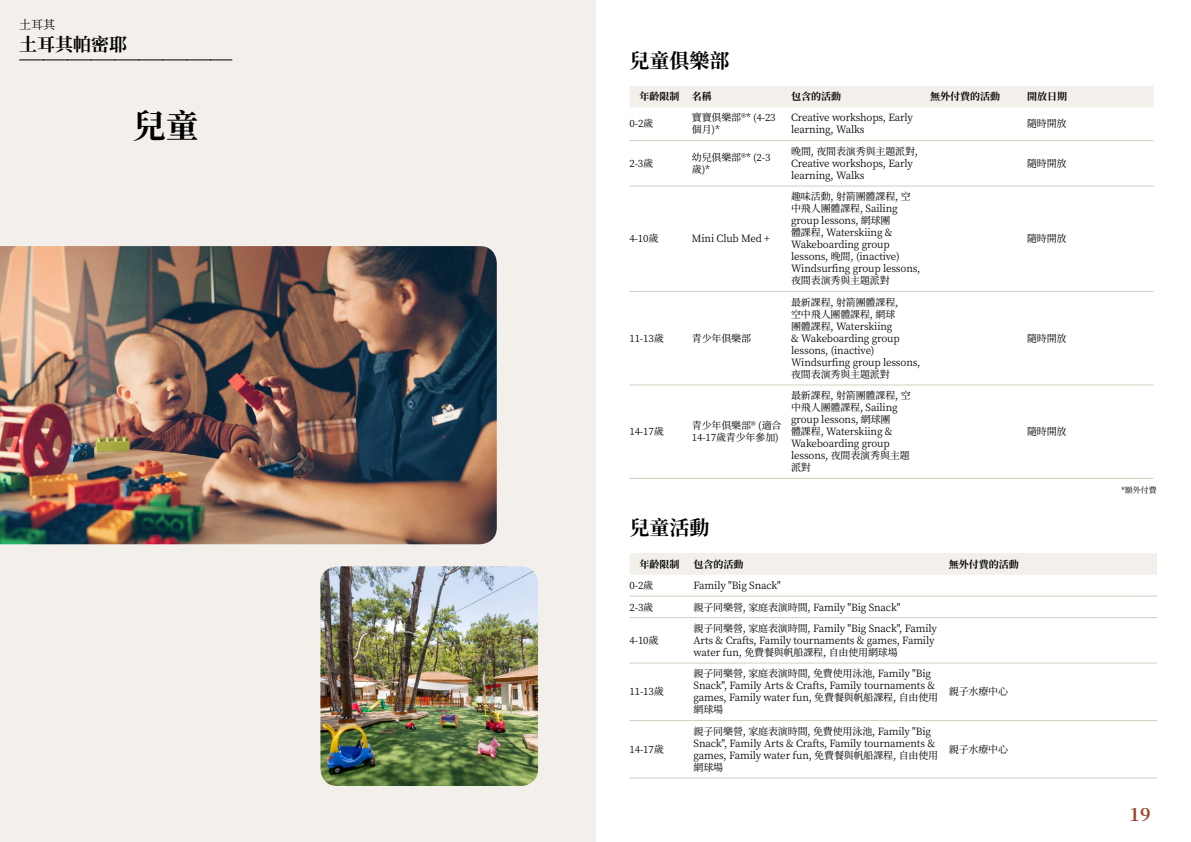
<style>
.page{position:relative;width:1191px;height:842px;background:#fff}
.page>*{position:absolute;margin:0;border:0;box-sizing:border-box;transform-origin:0 0}
.t1{font:700 33px "Noto Serif SC";color:#000}
.t2{font:700 20px "Noto Serif SC";color:#000}
.t3{font:700 18px "Noto Serif SC";color:#000}
.t4{font:700 18px "Noto Serif SC";color:#9d432c}
.t5{font:12px "Noto Serif SC";color:#000}
.t6{font:10px/12px "Noto Serif SC";letter-spacing:-.015em;color:#000}
.t7{font:700 10px "Noto Serif SC";color:#000}
.t8{font:8px "Noto Serif SC";color:#000}
</style>
<div class="page">
<div style="left:0;top:0;width:595px;height:842px;background:#f3f0ec"></div>
<img style="left:0;top:246px;width:497px;height:298px">
<img style="left:320px;top:566px;width:218px;height:220px">
<svg style="left:20px;top:60px;width:212px;height:1px"></svg>
<div style="left:630px;top:86px;width:523px;height:22px;background:#f3f0ec"></div>
<hr style="left:629px;top:140px;width:63px;height:1px;background:#d7cdc1">
<hr style="left:692px;top:140px;width:99px;height:1px;background:#d7cdc1">
<hr style="left:791px;top:140px;width:139px;height:1px;background:#d7cdc1">
<hr style="left:930px;top:140px;width:97px;height:1px;background:#d7cdc1">
<hr style="left:1027px;top:140px;width:126px;height:1px;background:#d7cdc1">
<hr style="left:629px;top:185px;width:63px;height:1px;background:#d7cdc1">
<hr style="left:692px;top:185px;width:99px;height:1px;background:#d7cdc1">
<hr style="left:791px;top:185px;width:139px;height:1px;background:#d7cdc1">
<hr style="left:930px;top:185px;width:97px;height:1px;background:#d7cdc1">
<hr style="left:1027px;top:185px;width:126px;height:1px;background:#d7cdc1">
<hr style="left:629px;top:291px;width:63px;height:1px;background:#d7cdc1">
<hr style="left:692px;top:291px;width:99px;height:1px;background:#d7cdc1">
<hr style="left:791px;top:291px;width:139px;height:1px;background:#d7cdc1">
<hr style="left:930px;top:291px;width:97px;height:1px;background:#d7cdc1">
<hr style="left:1027px;top:291px;width:126px;height:1px;background:#d7cdc1">
<hr style="left:629px;top:384px;width:63px;height:1px;background:#d7cdc1">
<hr style="left:692px;top:384px;width:99px;height:1px;background:#d7cdc1">
<hr style="left:791px;top:384px;width:139px;height:1px;background:#d7cdc1">
<hr style="left:930px;top:384px;width:97px;height:1px;background:#d7cdc1">
<hr style="left:1027px;top:384px;width:126px;height:1px;background:#d7cdc1">
<hr style="left:629px;top:478px;width:63px;height:1px;background:#d7cdc1">
<hr style="left:692px;top:478px;width:99px;height:1px;background:#d7cdc1">
<hr style="left:791px;top:478px;width:139px;height:1px;background:#d7cdc1">
<hr style="left:930px;top:478px;width:97px;height:1px;background:#d7cdc1">
<hr style="left:1027px;top:478px;width:126px;height:1px;background:#d7cdc1">
<div style="left:630px;top:553px;width:527px;height:22px;background:#f3f0ec"></div>
<hr style="left:629px;top:596px;width:64px;height:1px;background:#d7cdc1">
<hr style="left:693px;top:596px;width:255px;height:1px;background:#d7cdc1">
<hr style="left:948px;top:596px;width:209px;height:1px;background:#d7cdc1">
<hr style="left:629px;top:617px;width:64px;height:1px;background:#d7cdc1">
<hr style="left:693px;top:617px;width:255px;height:1px;background:#d7cdc1">
<hr style="left:948px;top:617px;width:209px;height:1px;background:#d7cdc1">
<hr style="left:629px;top:662px;width:64px;height:1px;background:#d7cdc1">
<hr style="left:693px;top:662px;width:255px;height:1px;background:#d7cdc1">
<hr style="left:948px;top:662px;width:209px;height:1px;background:#d7cdc1">
<hr style="left:629px;top:720px;width:64px;height:1px;background:#d7cdc1">
<hr style="left:693px;top:720px;width:255px;height:1px;background:#d7cdc1">
<hr style="left:948px;top:720px;width:209px;height:1px;background:#d7cdc1">
<hr style="left:629px;top:777px;width:64px;height:1px;background:#d7cdc1">
<hr style="left:693px;top:777px;width:255px;height:1px;background:#d7cdc1">
<hr style="left:948px;top:777px;width:209px;height:1px;background:#d7cdc1">
<p class="t5" style="left:19px;top:17px;width:37px">土耳其</p>
<h3 class="t3" style="left:19px;top:34px;width:110px">土耳其帕密耶</h3>
<h1 class="t1" style="left:133px;top:107px;width:67px">兒童</h1>
<h2 class="t2" style="left:629px;top:49px;width:101px">兒童俱樂部</h2>
<p class="t7" style="left:639px;top:91px;width:74px">年齡限制 名稱</p>
<p class="t7" style="left:791px;top:91px;width:51px">包含的活動</p>
<p class="t7" style="left:930px;top:91px;width:71px">無外付費的活動</p>
<p class="t7" style="left:1027px;top:91px;width:41px">開放日期</p>
<p class="t6" style="left:629px;top:118px;width:25px">0-2歲</p>
<p class="t6" style="left:692px;top:112px;width:85px">寶寶俱樂部®* (4-23個月)*</p>
<p class="t6" style="left:791px;top:112px;width:123px">Creative workshops, Early learning, Walks</p>
<p class="t6" style="left:1027px;top:118px;width:41px">隨時開放</p>
<p class="t6" style="left:629px;top:157px;width:25px">2-3歲</p>
<p class="t6" style="left:692px;top:151px;width:80px">幼兒俱樂部®* (2-3歲)*</p>
<p class="t6" style="left:791px;top:145px;width:128px">晚間, 夜間表演秀與主題派對,<br>Creative workshops, Early learning, Walks</p>
<p class="t6" style="left:1027px;top:157px;width:41px">隨時開放</p>
<p class="t6" style="left:629px;top:233px;width:30px">4-10歲</p>
<p class="t6" style="left:692px;top:233px;width:80px">Mini Club Med +</p>
<p class="t6" style="left:629px;top:332px;width:36px">11-13歲</p>
<p class="t6" style="left:692px;top:332px;width:61px">青少年俱樂部</p>
<p class="t6" style="left:629px;top:426px;width:36px">14-17歲</p>
<p class="t6" style="left:692px;top:420px;width:91px">青少年俱樂部® (適合<br>14-17歲青少年參加)</p>
<p class="t6" style="left:791px;top:191px;width:131px">趣味活動, 射箭團體課程, 空中飛人團體課程, Sailing group lessons, 網球團<br>體課程, Waterskiing &amp;<br>Wakeboarding group lessons, 晚間, (inactive)<br>Windsurfing group lessons,夜間表演秀與主題派對</p>
<p class="t6" style="left:791px;top:296px;width:131px">最新課程, 射箭團體課程,<br>空中飛人團體課程, 網球<br>團體課程, Waterskiing<br>&amp; Wakeboarding group lessons, (inactive)<br>Windsurfing group lessons,夜間表演秀與主題派對</p>
<p class="t6" style="left:791px;top:390px;width:121px">最新課程, 射箭團體課程, 空中飛人團體課程, Sailing group lessons, 網球團<br>體課程, Waterskiing &amp;<br>Wakeboarding group lessons, 夜間表演秀與主題派對</p>
<p class="t6" style="left:1027px;top:233px;width:41px">隨時開放</p>
<p class="t6" style="left:1027px;top:332px;width:41px">隨時開放</p>
<p class="t6" style="left:1027px;top:426px;width:41px">隨時開放</p>
<h2 class="t2" style="left:629px;top:516px;width:81px">兒童活動</h2>
<p class="t7" style="left:639px;top:558px;width:41px">年齡限制</p>
<p class="t7" style="left:693px;top:558px;width:51px">包含的活動</p>
<p class="t7" style="left:948px;top:558px;width:71px">無外付費的活動</p>
<p class="t6" style="left:629px;top:580px;width:25px">0-2歲</p>
<p class="t6" style="left:693px;top:580px;width:89px">Family "Big Snack"</p>
<p class="t6" style="left:629px;top:601px;width:25px">2-3歲</p>
<p class="t6" style="left:693px;top:601px;width:208px">親子同樂營, 家庭表演時間, Family "Big Snack"</p>
<p class="t6" style="left:629px;top:634px;width:30px">4-10歲</p>
<p class="t6" style="left:693px;top:622px;width:245px">親子同樂營, 家庭表演時間, Family "Big Snack", Family<br>Arts &amp; Crafts, Family tournaments &amp; games, Family water fun, 免費餐與帆船課程, 自由使用網球場</p>
<p class="t6" style="left:629px;top:686px;width:36px">11-13歲</p>
<p class="t6" style="left:629px;top:743px;width:36px">14-17歲</p>
<p class="t6" style="left:693px;top:668px;width:246px">親子同樂營, 家庭表演時間, 免費使用泳池, Family "Big<br>Snack", Family Arts &amp; Crafts, Family tournaments &amp; games, Family water fun, 免費餐與帆船課程, 自由使用網球場</p>
<p class="t6" style="left:693px;top:725px;width:246px">親子同樂營, 家庭表演時間, 免費使用泳池, Family "Big<br>Snack", Family Arts &amp; Crafts, Family tournaments &amp; games, Family water fun, 免費餐與帆船課程, 自由使用網球場</p>
<p class="t6" style="left:948px;top:686px;width:61px">親子水療中心</p>
<p class="t6" style="left:948px;top:743px;width:61px">親子水療中心</p>
<p class="t8" style="left:1121px;top:486px;width:37px">*額外付費</p>
<h3 class="t4" style="left:1129px;top:804px;width:23px">19</h3>
</div>
